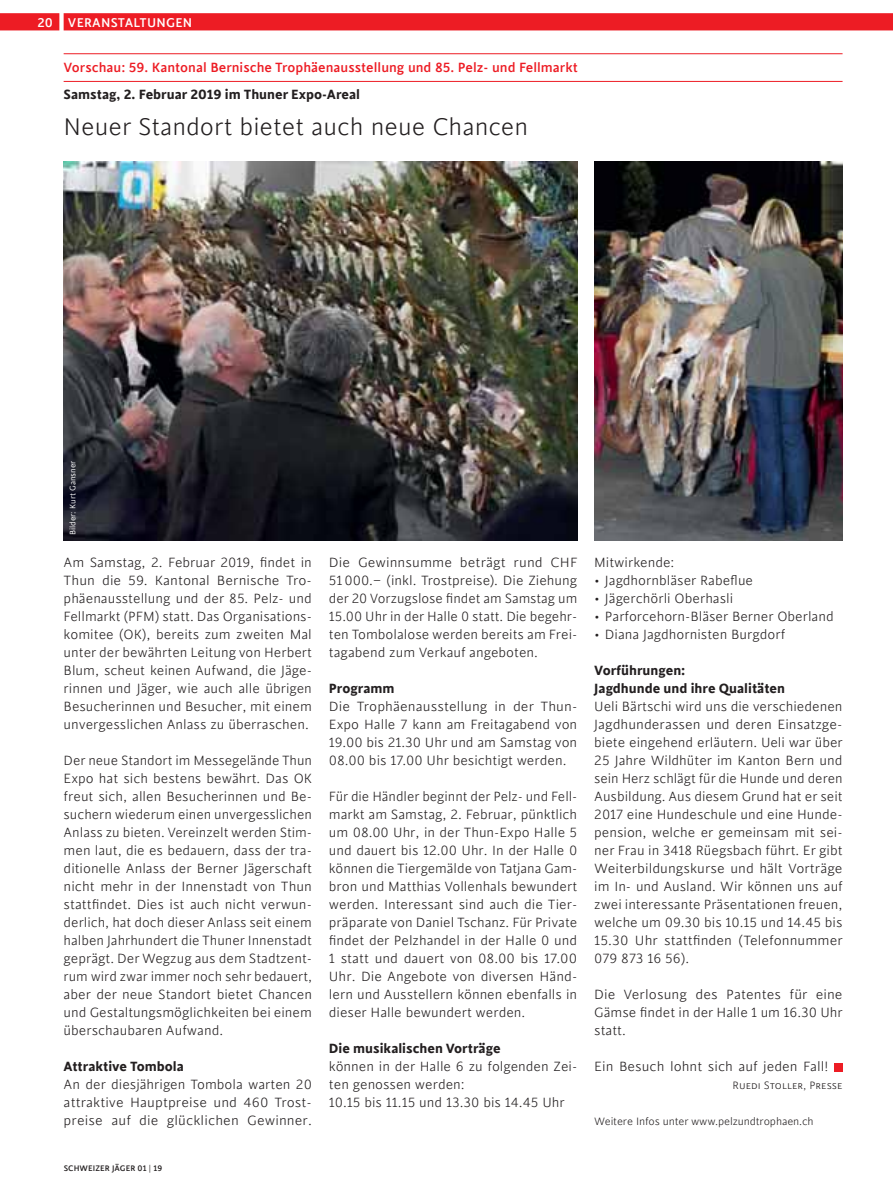
<style>
.page{position:relative;width:893px;height:1192px;background:#fff}
.page>*{position:absolute;margin:0;border:0;box-sizing:border-box;transform-origin:0 0}
.t1{font:300 27px "Cinta";color:#231f20}
.t2{font:300 15px/18px "Cinta";color:#231f20;text-align:justify}
.t3{font:700 15px/18px "Cinta";color:#231f20}
.t4{font:500 15px "Cinta";color:#ed1c24}
.t5{font:500 14.25px "Cinta";letter-spacing:.015em;color:#fff}
.t6{font:300 12px "Cinta";color:#231f20}
.t7{font:500 9px "Cinta";letter-spacing:.01em;color:#231f20}
.t8{font:9px "Cinta";color:#fff}
.s1{font-weight:300}
</style>
<div class="page">
<hr style="left:64px;top:53px;width:778px;height:1px;background:#ed1c24">
<hr style="left:64px;top:81px;width:778px;height:1px;background:#ed1c24">
<div style="left:833px;top:1062px;width:9px;height:9px;background:#ed1c24"></div>
<img style="left:594px;top:162px;width:248px;height:378px">
<img style="left:64px;top:162px;width:513px;height:378px">
<div style="left:0;top:13px;width:59px;height:17px;background:#ed1c24"></div>
<div style="left:64px;top:13px;width:828px;height:17px;background:#ed1c24"></div>
<p class="t5" style="left:37px;top:17px;width:156px">20 VERANSTALTUNGEN</p>
<p class="t4" style="left:64px;top:62px;width:515px">Vorschau: 59. Kantonal Bernische Trophäenausstellung und 85. Pelz- und Fellmarkt</p>
<p class="t3" style="left:64px;top:86px;width:298px">Samstag, 2. Februar 2019 im Thuner Expo-Areal</p>
<h1 class="t1" style="left:64px;top:117px;width:466px">Neuer Standort bietet auch neue Chancen</h1>
<p class="t8" style="left:69px;top:535px;width:77px;rotate:-90deg">Bilder: Kurt Gansner</p>
<p class="t2" style="left:64px;top:554px;width:250px">Am Samstag, 2. Februar 2019, findet in Thun die 59. Kantonal Bernische Tro&shy;phäenausstellung und der 85. Pelz- und Fellmarkt (PFM) statt. Das Organisations&shy;komitee (OK), bereits zum zweiten Mal unter der bewährten Leitung von Herbert Blum, scheut keinen Aufwand, die Jäge&shy;rinnen und Jäger, wie auch alle übrigen Besucherinnen und Besucher, mit einem unvergesslichen Anlass zu überraschen.</p>
<p class="t2" style="left:64px;top:752px;width:250px">Der neue Standort im Messegelände Thun Expo hat sich bestens bewährt. Das OK freut sich, allen Besucherinnen und Be&shy;suchern wiederum einen unvergesslichen Anlass zu bieten. Vereinzelt werden Stim&shy;men laut, die es bedauern, dass der tra&shy;ditionelle Anlass der Berner Jägerschaft nicht mehr in der Innenstadt von Thun stattfindet. Dies ist auch nicht verwun&shy;derlich, hat doch dieser Anlass seit einem halben Jahrhundert die Thuner Innenstadt geprägt. Der Wegzug aus dem Stadtzent&shy;rum wird zwar immer noch sehr bedauert, aber der neue Standort bietet Chancen und Gestaltungsmöglichkeiten bei einem überschaubaren Aufwand.</p>
<p class="t3" style="left:64px;top:1058px;width:122px">Attraktive Tombola</p>
<p class="t2" style="left:64px;top:1076px;width:250px">An der diesjährigen Tombola warten 20 attraktive Hauptpreise und 460 Trost&shy;preise auf die glücklichen Gewinner.</p>
<p class="t7" style="left:64px;top:1164px;width:100px">SCHWEIZER JÄGER 01 <span class="s1">|</span> 19</p>
<p class="t2" style="left:329px;top:554px;width:250px">Die Gewinnsumme beträgt rund CHF 51 000.– (inkl. Trostpreise). Die Ziehung der 20 Vorzugslose findet am Samstag um 15.00 Uhr in der Halle 0 statt. Die begehr&shy;ten Tombolalose werden bereits am Frei&shy;tagabend zum Verkauf angeboten.</p>
<p class="t3" style="left:329px;top:680px;width:67px">Programm</p>
<p class="t2" style="left:329px;top:698px;width:250px">Die Trophäenausstellung in der Thun-Expo Halle 7 kann am Freitagabend von 19.00 bis 21.30 Uhr und am Samstag von 08.00 bis 17.00 Uhr besichtigt werden.</p>
<p class="t2" style="left:329px;top:788px;width:250px">Für die Händler beginnt der Pelz- und Fell&shy;markt am Samstag, 2. Februar, pünktlich um 08.00 Uhr, in der Thun-Expo Halle 5 und dauert bis 12.00 Uhr. In der Halle 0 können die Tiergemälde von Tatjana Gam&shy;bron und Matthias Vollenhals bewundert werden. Interessant sind auch die Tier&shy;präparate von Daniel Tschanz. Für Private findet der Pelzhandel in der Halle 0 und 1 statt und dauert von 08.00 bis 17.00<br>Uhr. Die Angebote von diversen Händ&shy;lern und Ausstellern können ebenfalls in dieser Halle bewundert werden.</p>
<p class="t3" style="left:329px;top:1040px;width:173px">Die musikalischen Vorträge</p>
<p class="t2" style="left:329px;top:1058px;width:250px;text-align:left">können in der Halle 6 zu folgenden Zei&shy;ten genossen werden:<br>10.15 bis 11.15 und 13.30 bis 14.45 Uhr</p>
<p class="t2" style="left:594px;top:554px;width:82px">Mitwirkende:</p>
<p class="t2" style="left:594px;top:572px;width:160px">• Jagdhornbläser Rabeflue</p>
<p class="t2" style="left:594px;top:590px;width:140px">• Jägerchörli Oberhasli</p>
<p class="t2" style="left:594px;top:608px;width:241px">• Parforcehorn-Bläser Berner Oberland</p>
<p class="t2" style="left:594px;top:626px;width:192px">• Diana Jagdhornisten Burgdorf</p>
<p class="t3" style="left:594px;top:662px;width:192px">Vorführungen:<br>Jagdhunde und ihre Qualitäten</p>
<p class="t2" style="left:594px;top:698px;width:250px">Ueli Bärtschi wird uns die verschiedenen Jagdhunderassen und deren Einsatzge&shy;biete eingehend erläutern. Ueli war über 25 Jahre Wildhüter im Kanton Bern und sein Herz schlägt für die Hunde und deren Ausbildung. Aus diesem Grund hat er seit 2017 eine Hundeschule und eine Hunde&shy;pension, welche er gemeinsam mit sei&shy;ner Frau in 3418 Rüegsbach führt. Er gibt Weiterbildungskurse und hält Vorträge im In- und Ausland. Wir können uns auf zwei interessante Präsentationen freuen, welche um 09.30 bis 10.15 und 14.45 bis 15.30 Uhr stattfinden (Telefonnummer 079 873 16 56).</p>
<p class="t2" style="left:594px;top:986px;width:250px">Die Verlosung des Patentes für eine Gämse findet in der Halle 1 um 16.30 Uhr statt.</p>
<p class="t2" style="left:594px;top:1058px;width:235px">Ein Besuch lohnt sich auf jeden Fall!</p>
<p class="t6" style="left:732px;top:1081px;width:111px">Ruedi Stoller, Presse</p>
<p class="t6" style="left:594px;top:1117px;width:221px">Weitere Infos unter www.pelzundtrophaen.ch</p>
</div>
